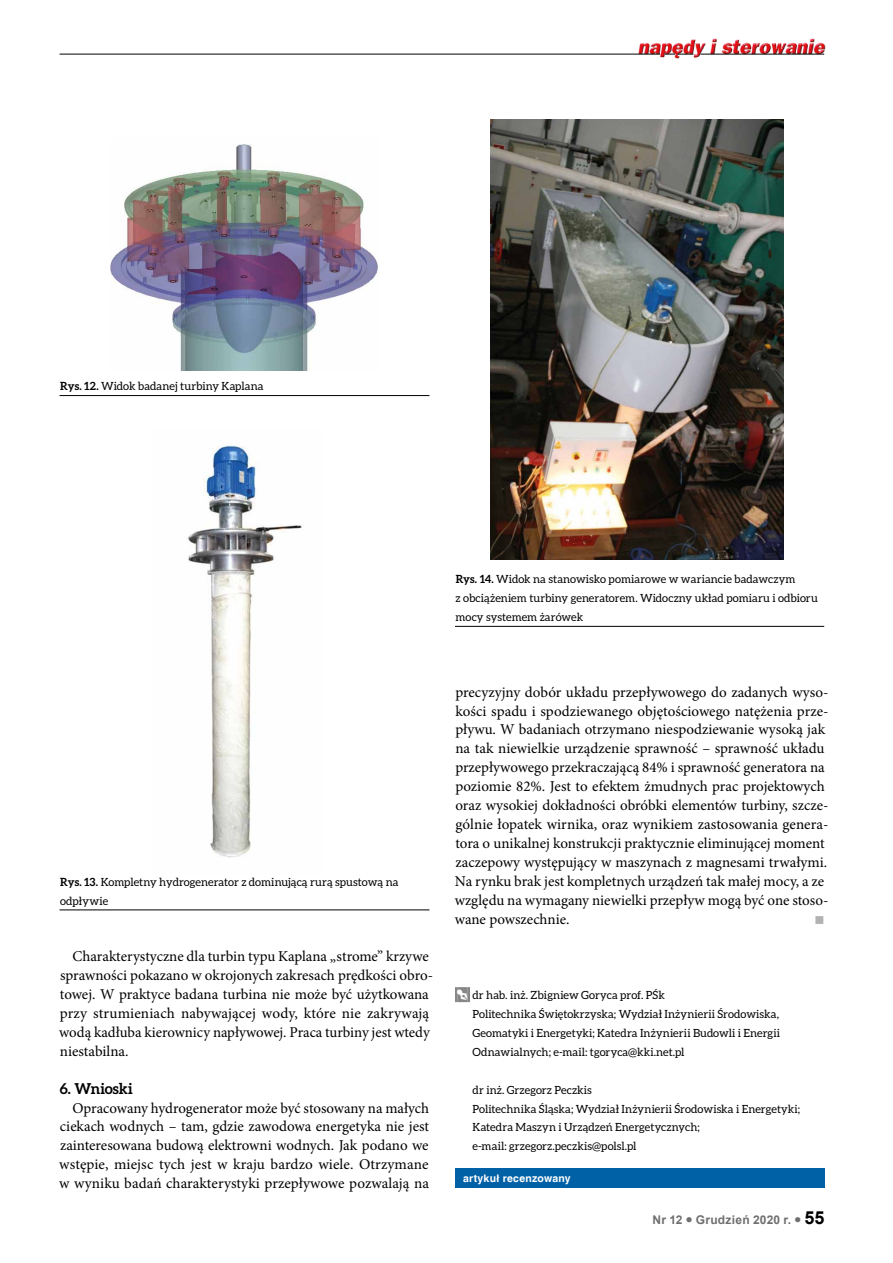
<style>
.page{position:relative;width:893px;height:1263px;background:#fff}
.page>*{position:absolute;margin:0;border:0;box-sizing:border-box;transform-origin:0 0}
.t1{font:15px/18.9px "Minion Pro";color:#000}
.t2{font:700 15px "Aleo";color:#000}
.t3{font:13.5px "Wingdings";color:#b3b2b2}
.t4{font:700 12px "Arial";letter-spacing:.02em;color:#706f6f}
.t5{font:11.25px/18.9px "Aleo";letter-spacing:.005em;color:#000}
.t6{font:700 10.5px "Switzerland";letter-spacing:.02em;color:#fff}
.s1{font-weight:700}
.s2{font-size:18px;color:#000}
</style>
<div class="page">
<img style="left:636px;top:38px;width:190px;height:21px">
<hr style="left:60px;top:54px;width:600px;height:1px;background:#000">
<svg style="left:665px;top:54px;width:28px;height:1px"></svg>
<hr style="left:700px;top:54px;width:124px;height:1px;background:#000">
<img style="left:188px;top:445px;width:114px;height:413px">
<hr style="left:60px;top:395px;width:369px;height:1px;background:#000">
<hr style="left:60px;top:910px;width:369px;height:1px;background:#000">
<hr style="left:455px;top:626px;width:369px;height:1px;background:#000">
<img style="left:110px;top:144px;width:269px;height:226px">
<img style="left:490px;top:119px;width:293px;height:440px">
<div style="left:455px;top:1169px;width:370px;height:19px;background:#0061a7"></div>
<svg style="left:455px;top:987px;width:15px;height:15px"></svg>
<p class="t5" style="left:60px;top:377px;width:205px"><span class="s1">Rys. 12.</span> Widok badanej turbiny Kaplana</p>
<p class="t5" style="left:456px;top:570px;width:364px"><span class="s1">Rys. 14.</span> Widok na stanowisko pomiarowe w wariancie badawczym<br>z obciążeniem turbiny generatorem. Widoczny układ pomiaru i odbioru mocy systemem żarówek</p>
<p class="t5" style="left:60px;top:872px;width:340px"><span class="s1">Rys. 13.</span> Kompletny hydrogenerator z dominującą rurą spustową na odpływie</p>
<p class="t1" style="left:59px;top:947px;width:375px;text-indent:13px">Charakterystyczne dla turbin typu Kaplana „strome” krzywe sprawności pokazano w okrojonych zakresach prędkości obro&shy;towej. W praktyce badana turbina nie może być użytkowana przy strumieniach nabywającej wody, które nie zakrywają wodą kadłuba kierownicy napływowej. Praca turbiny jest wtedy niestabilna.</p>
<p class="t2" style="left:60px;top:1079px;width:75px">6. Wnioski</p>
<p class="t1" style="left:59px;top:1098px;width:371px;text-align:justify;text-indent:13px">Opracowany hydrogenerator może być stosowany na małych ciekach wodnych – tam, gdzie zawodowa energetyka nie jest zainteresowana budową elektrowni wodnych. Jak podano we wstępie, miejsc tych jest w kraju bardzo wiele. Otrzymane w wyniku badań charakterystyki przepływowe pozwalają na</p>
<p class="t1" style="left:455px;top:682px;width:375px">precyzyjny dobór układu przepływowego do zadanych wyso&shy;kości spadu i spodziewanego objętościowego natężenia prze&shy;pływu. W badaniach otrzymano niespodziewanie wysoką jak na tak niewielkie urządzenie sprawność – sprawność układu przepływowego przekraczającą 84% i sprawność generatora na poziomie 82%. Jest to efektem żmudnych prac projektowych oraz wysokiej dokładności obróbki elementów turbiny, szcze&shy;gólnie łopatek wirnika, oraz wynikiem zastosowania genera&shy;tora o unikalnej konstrukcji praktycznie eliminującej moment zaczepowy występujący w maszynach z magnesami trwałymi.<br>Na rynku brak jest kompletnych urządzeń tak małej mocy, a ze względu na wymagany niewielki przepływ mogą być one stoso&shy;wane powszechnie.</p>
<p class="t3" style="left:814px;top:913px;width:12px">■</p>
<p class="t5" style="left:472px;top:985px;width:309px">dr hab. inż. Zbigniew Goryca prof. PŚk<br>Politechnika Świętokrzyska; Wydział Inżynierii Środowiska, Geomatyki i Energetyki; Katedra Inżynierii Budowli i Energii Odnawialnych; e-mail: tgoryca@kki.net.pl</p>
<p class="t5" style="left:473px;top:1080px;width:329px">dr inż. Grzegorz Peczkis<br>Politechnika Śląska; Wydział Inżynierii Środowiska i Energetyki; Katedra Maszyn i Urządzeń Energetycznych;<br>e-mail: grzegorz.peczkis@polsl.pl</p>
<p class="t6" style="left:463px;top:1171px;width:109px">artykuł recenzowany</p>
<p class="t4" style="left:652px;top:1212px;width:174px">Nr 12 ● Grudzień 2020 r. ● <span class="s2">55</span></p>
</div>
